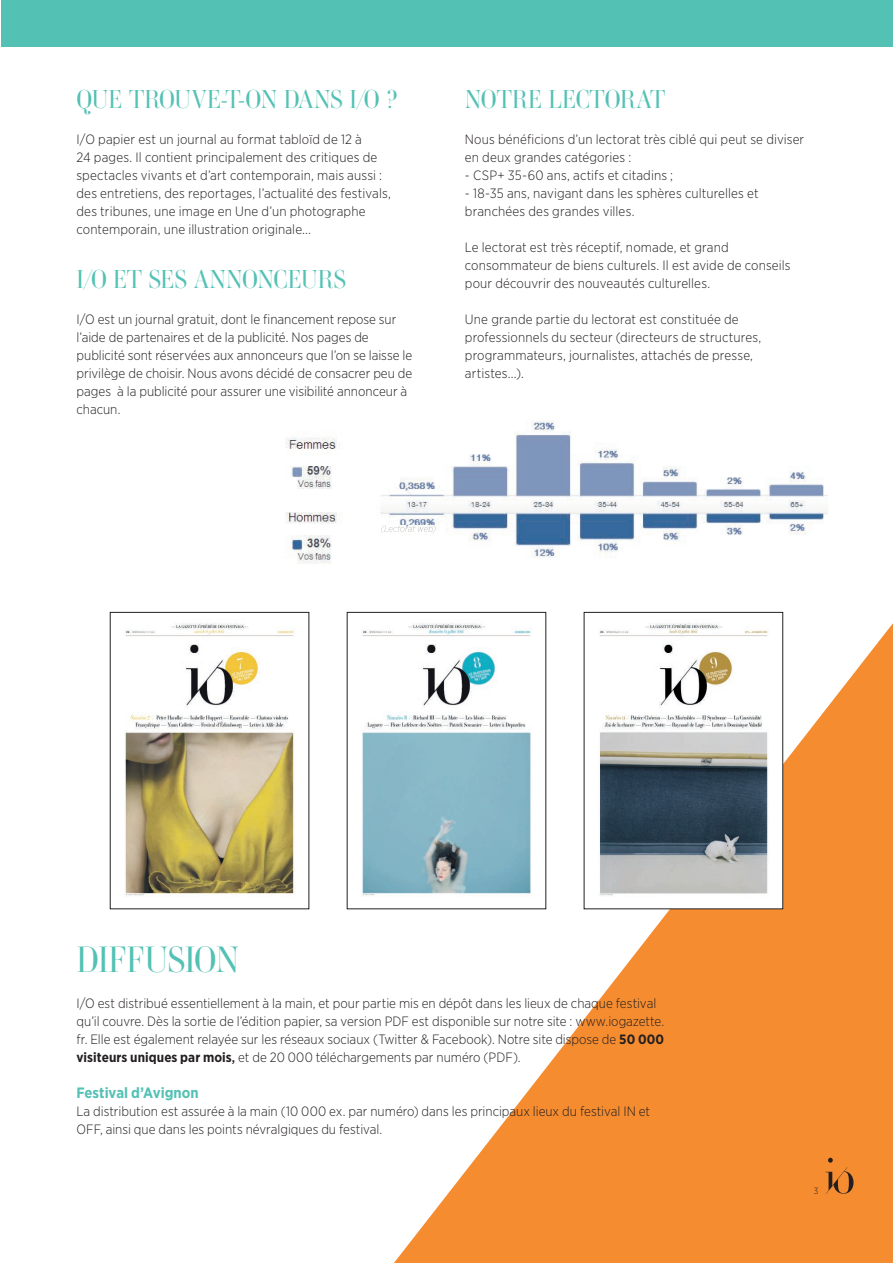
<style>
.page{position:relative;width:893px;height:1263px;background:#fff}
.page>*{position:absolute;margin:0;border:0;box-sizing:border-box;transform-origin:0 0}
.t1{font:300 36px "Ambroise";letter-spacing:-.025em;color:#53c1b4}
.t2{font:300 25.5px "Ambroise";letter-spacing:-.01em;color:#53c1b4}
.t3{font:700 15px "Gotham Narrow";color:#53c1b4}
.t4{font:300 13.5px/18px "Gotham Narrow";color:#231f20}
.t5{font:300 9px "Gotham Narrow";color:#231f20}
.s1{font-weight:700}
.s2{font-weight:500}
</style>
<div class="page">
<svg style="left:394px;top:623px;width:499px;height:640px;fill:#f68c30"></svg>
<img style="left:125px;top:623px;width:170px;height:273px">
<img style="left:362px;top:623px;width:182px;height:284px">
<img style="left:586px;top:623px;width:195px;height:284px">
<div style="left:584px;top:612px;width:199px;height:297px;border:1px solid #231f20"></div>
<img style="left:285px;top:420px;width:543px;height:144px">
<svg style="left:825px;top:1158px;width:28px;height:36px"></svg>
<div style="left:1px;top:1px;width:891px;height:46px;background:#53c1b4"></div>
<img style="left:381px;top:525px;width:54px;height:8px">
<h2 class="t2" style="left:77px;top:83px;width:322px">QUE TROUVE-T-ON DANS I/O ?</h2>
<p class="t4" style="left:77px;top:130px;width:316px">I/O papier est un journal au format tabloïd de 12 à<br>24 pages. Il contient principalement des critiques de spectacles vivants et d’art contemporain, mais aussi : des entretiens, des reportages, l’actualité des festivals, des tribunes, une image en Une d’un photographe contemporain, une illustration originale...</p>
<h2 class="t2" style="left:77px;top:263px;width:271px">I/O ET SES ANNONCEURS</h2>
<p class="t4" style="left:77px;top:310px;width:337px">I/O est un journal gratuit, dont le financement repose sur l’aide de partenaires et de la publicité. Nos pages de publicité sont réservées aux annonceurs que l’on se laisse le privilège de choisir. Nous avons décidé de consacrer peu de pages à la publicité pour assurer une visibilité annonceur à chacun.</p>
<h2 class="t2" style="left:465px;top:83px;width:202px">NOTRE LECTORAT</h2>
<p class="t4" style="left:465px;top:130px;width:341px">Nous bénéficions d’un lectorat très ciblé qui peut se diviser en deux grandes catégories :</p>
<p class="t4" style="left:465px;top:166px;width:210px">- CSP+ 35-60 ans, actifs et citadins ;</p>
<p class="t4" style="left:465px;top:184px;width:295px">- 18-35 ans, navigant dans les sphères culturelles et branchées des grandes villes.</p>
<p class="t4" style="left:465px;top:238px;width:327px">Le lectorat est très réceptif, nomade, et grand consommateur de biens culturels. Il est avide de conseils pour découvrir des nouveautés culturelles.</p>
<p class="t4" style="left:465px;top:310px;width:298px">Une grande partie du lectorat est constituée de professionnels du secteur (directeurs de structures, programmateurs, journalistes, attachés de presse, artistes...).</p>
<h1 class="t1" style="left:77px;top:936px;width:164px">DIFFUSION</h1>
<p class="t4" style="left:77px;top:994px;width:589px">I/O est distribué essentiellement à la main, et pour partie mis en dépôt dans les lieux de chaque festival qu’il couvre. Dès la sortie de l’édition papier, sa version PDF est disponible sur notre site : www.iogazette. fr. Elle est également relayée sur les réseaux sociaux (Twitter &amp; Facebook). Notre site dispose de <span class="s1">50 000 visiteurs uniques par mois</span><span class="s2">,</span> et de 20 000 téléchargements par numéro (PDF).</p>
<p class="t3" style="left:77px;top:1083px;width:124px">Festival d’Avignon</p>
<p class="t4" style="left:77px;top:1102px;width:575px">La distribution est assurée à la main (10 000 ex. par numéro) dans les principaux lieux du festival IN et<br>OFF, ainsi que dans les points névralgiques du festival.</p>
<p class="t5" style="left:814px;top:1185px;width:6px">3</p>
</div>
